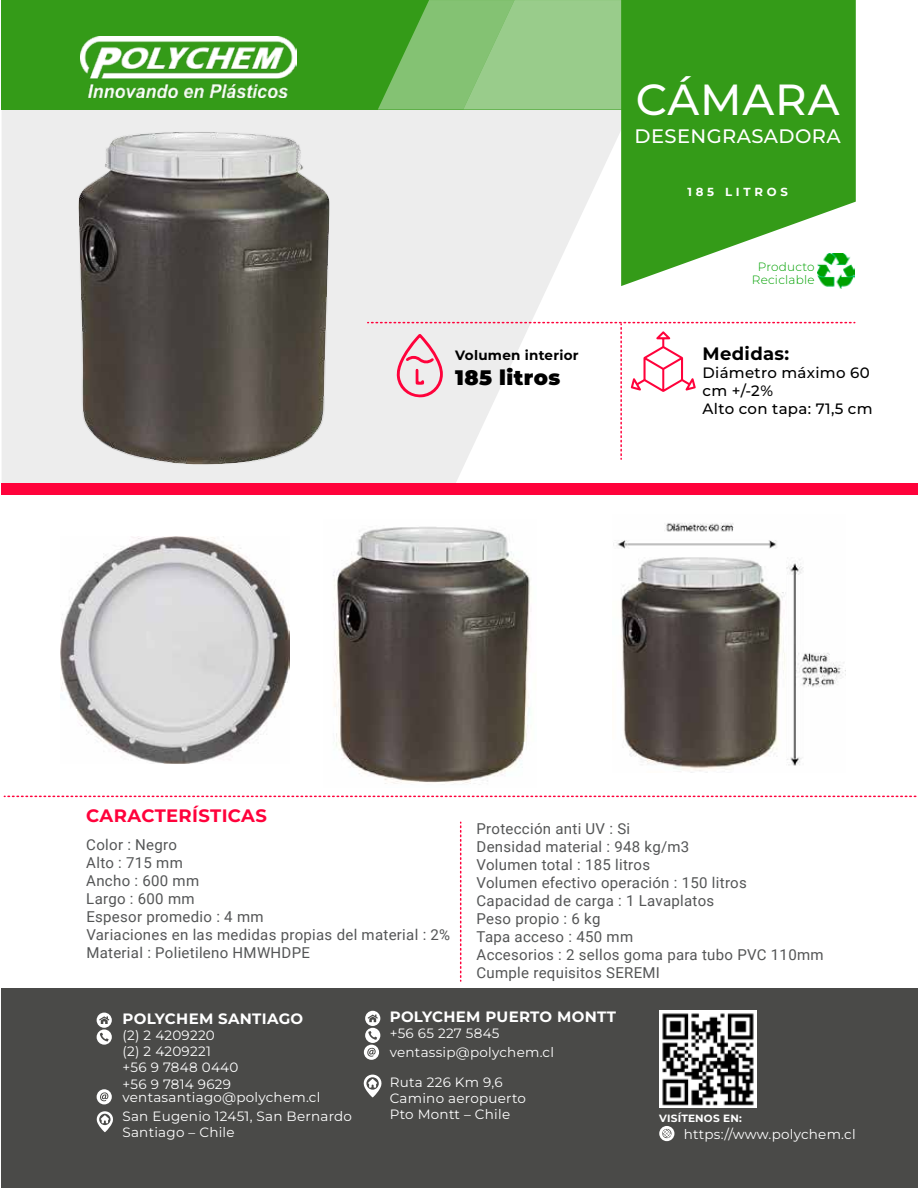
<style>
.page{position:relative;width:918px;height:1188px;background:#fff}
.page>*{position:absolute;margin:0;border:0;box-sizing:border-box;transform-origin:0 0}
.t1{font:500 43.5px "Montserrat";letter-spacing:.02em;color:#fff}
.t2{font:900 21px "Montserrat";letter-spacing:.02em;color:#000}
.t3{font:500 19.5px "Montserrat";letter-spacing:.02em;color:#fff}
.t4{font:700 18px "Montserrat";letter-spacing:.02em;color:#ff023b}
.t5{font:700 18px "Montserrat";letter-spacing:.02em;color:#000}
.t6{font:15px/18px "Roboto";letter-spacing:.02em;color:#545556}
.t7{font:500 15px/18px "Montserrat";letter-spacing:.02em;color:#000}
.t8{font:700 15px "Montserrat";letter-spacing:.02em;color:#fff}
.t9{font:13.5px/16.2px "Montserrat";letter-spacing:.02em;color:#fff}
.t10{font:700 13.5px "Montserrat";letter-spacing:.02em;color:#000}
.t11{font:300 12px/13.2px "Montserrat";letter-spacing:.02em;color:#00a100;text-align:center}
.t12{font:700 11.7px "Montserrat";letter-spacing:.32em;color:#fff}
.t13{font:700 10.5px "Montserrat";letter-spacing:.02em;color:#fff}
</style>
<div class="page">
<div style="left:2px;top:989px;width:916px;height:199px;background:#4a4a48"></div>
<svg style="left:2px;top:110px;width:629px;height:374px;background:#efedee"></svg>
<div style="left:2px;top:0;width:853px;height:110px;background:#349b18"></div>
<svg style="left:378px;top:0;width:243px;height:110px;background:#86c275"></svg>
<svg style="left:460px;top:822px;width:1px;height:159px"></svg>
<div style="left:2px;top:484px;width:916px;height:11px;background:#ff023b"></div>
<svg style="left:368px;top:322px;width:487px;height:137px"></svg>
<svg style="left:4px;top:796px;width:912px;height:1px"></svg>
<svg style="left:621px;top:0;width:235px;height:286px;fill:#349b18"></svg>
<img style="left:81px;top:37px;width:215px;height:60px">
<img style="left:659px;top:1011px;width:98px;height:97px">
<svg style="left:97px;top:1013px;width:15px;height:32px"></svg>
<svg style="left:364px;top:1011px;width:16px;height:49px"></svg>
<svg style="left:97px;top:1089px;width:15px;height:15px"></svg>
<svg style="left:659px;top:1126px;width:15px;height:15px"></svg>
<svg style="left:363px;top:1075px;width:19px;height:22px"></svg>
<svg style="left:96px;top:1111px;width:17px;height:21px"></svg>
<img style="left:818px;top:253px;width:37px;height:36px">
<img style="left:78px;top:131px;width:251px;height:333px">
<img style="left:60px;top:536px;width:229px;height:227px">
<img style="left:333px;top:526px;width:198px;height:258px">
<img style="left:613px;top:523px;width:231px;height:248px">
<h1 class="t1" style="left:636px;top:71px;width:205px">CÁMARA</h1>
<h3 class="t3" style="left:635px;top:123px;width:207px">DESENGRASADORA</h3>
<p class="t12" style="left:687px;top:184px;width:102px">185 LITROS</p>
<p class="t10" style="left:455px;top:346px;width:125px">Volumen interior</p>
<h2 class="t2" style="left:455px;top:363px;width:106px">185 litros</h2>
<p class="t11" style="left:752px;top:260px;width:64px">Producto<br>Reciclable</p>
<p class="t5" style="left:702px;top:341px;width:88px">Medidas:</p>
<p class="t7" style="left:702px;top:363px;width:172px">Diámetro máximo 60 cm +/-2%<br>Alto con tapa: 71,5 cm</p>
<p class="t4" style="left:86px;top:804px;width:182px">CARACTERÍSTICAS</p>
<p class="t6" style="left:86px;top:835px;width:365px">Color : Negro<br>Alto : 715 mm<br>Ancho : 600 mm<br>Largo : 600 mm<br>Espesor promedio : 4 mm<br>Variaciones en las medidas propias del material : 2%<br>Material : Polietileno HMWHDPE</p>
<p class="t6" style="left:477px;top:819px;width:349px">Protección anti UV : Si<br>Densidad material : 948 kg/m3<br>Volumen total : 185 litros<br>Volumen efectivo operación : 150 litros<br>Capacidad de carga : 1 Lavaplatos<br>Peso propio : 6 kg<br>Tapa acceso : 450 mm<br>Accesorios : 2 sellos goma para tubo PVC 110mm<br>Cumple requisitos SEREMI</p>
<p class="t8" style="left:122px;top:1008px;width:182px">POLYCHEM SANTIAGO</p>
<p class="t9" style="left:122px;top:1027px;width:117px">(2) 2 4209220<br>(2) 2 4209221 +56 9 7848 0440 +56 9 7814 9629</p>
<p class="t9" style="left:122px;top:1108px;width:231px">San Eugenio 12451, San Bernardo<br>Santiago – Chile</p>
<p class="t9" style="left:122px;top:1089px;width:199px">ventasantiago@polychem.cl</p>
<p class="t8" style="left:390px;top:1007px;width:228px">POLYCHEM PUERTO MONTT</p>
<p class="t9" style="left:390px;top:1025px;width:111px">+56 65 227 5845</p>
<p class="t9" style="left:390px;top:1074px;width:138px">Ruta 226 Km 9,6<br>Camino aeropuerto<br>Pto Montt – Chile</p>
<p class="t9" style="left:390px;top:1044px;width:166px">ventassip@polychem.cl</p>
<p class="t13" style="left:659px;top:1111px;width:84px">VISÍTENOS EN:</p>
<p class="t9" style="left:684px;top:1126px;width:173px">https://www.polychem.cl</p>
</div>
